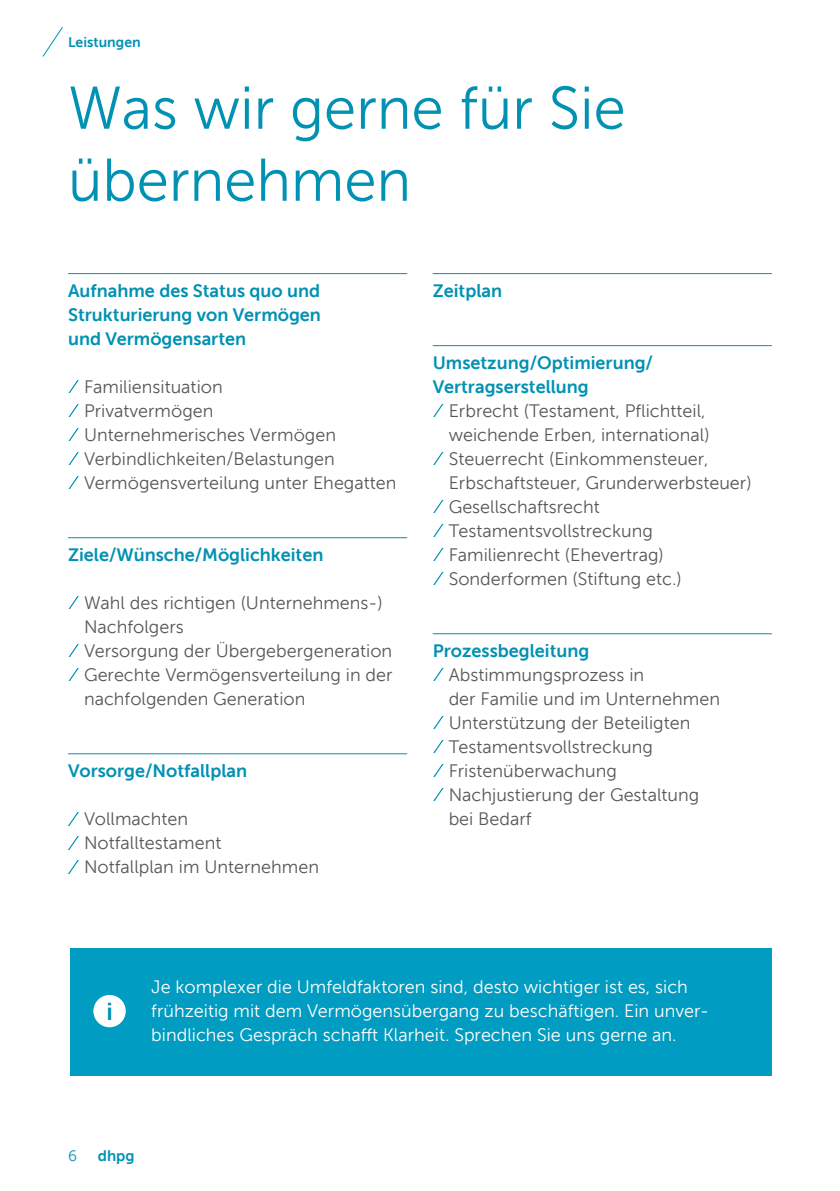
<style>
.page{position:relative;width:840px;height:1191px;background:#fff}
.page>*{position:absolute;margin:0;border:0;box-sizing:border-box;transform-origin:0 0}
.t1{font:700 60px/72px "Museofordhpg";color:#0091b3}
.t2{font:800 24px "Museofordhpg";color:#0091b3}
.t3{font:700 18px/24px "Museofordhpg";color:#575756}
.t4{font:800 18px/24px "Museofordhpg";color:#0091b3;text-align:justify}
.t5{font:700 18px/24px "Museofordhpg";color:#fff}
.t6{font:800 15px "Museofordhpg";color:#0091b3}
.t7{font:700 15px "Museofordhpg";color:#0091b3}
.t8{font:800 14px "Museofordhpg";color:#0091b3}
</style>
<div class="page">
<hr style="left:68px;top:273px;width:339px;height:1px;background:#0091b3">
<hr style="left:68px;top:537px;width:339px;height:1px;background:#0091b3">
<hr style="left:68px;top:753px;width:339px;height:1px;background:#0091b3">
<svg style="left:68px;top:380px;width:11px;height:13px"></svg>
<svg style="left:68px;top:404px;width:11px;height:13px"></svg>
<svg style="left:68px;top:428px;width:11px;height:13px"></svg>
<svg style="left:68px;top:452px;width:11px;height:13px"></svg>
<svg style="left:68px;top:476px;width:11px;height:13px"></svg>
<svg style="left:68px;top:596px;width:11px;height:13px"></svg>
<svg style="left:68px;top:644px;width:11px;height:13px"></svg>
<svg style="left:68px;top:668px;width:11px;height:13px"></svg>
<svg style="left:68px;top:812px;width:11px;height:13px"></svg>
<svg style="left:68px;top:836px;width:11px;height:13px"></svg>
<svg style="left:68px;top:860px;width:11px;height:13px"></svg>
<hr style="left:432px;top:273px;width:339px;height:1px;background:#0091b3">
<hr style="left:432px;top:345px;width:339px;height:1px;background:#0091b3">
<hr style="left:432px;top:633px;width:339px;height:1px;background:#0091b3">
<svg style="left:433px;top:404px;width:10px;height:13px"></svg>
<svg style="left:433px;top:452px;width:10px;height:13px"></svg>
<svg style="left:433px;top:500px;width:10px;height:13px"></svg>
<svg style="left:433px;top:524px;width:10px;height:13px"></svg>
<svg style="left:433px;top:548px;width:10px;height:13px"></svg>
<svg style="left:433px;top:572px;width:10px;height:13px"></svg>
<svg style="left:433px;top:668px;width:10px;height:13px"></svg>
<svg style="left:433px;top:716px;width:10px;height:13px"></svg>
<svg style="left:433px;top:740px;width:10px;height:13px"></svg>
<svg style="left:433px;top:764px;width:10px;height:13px"></svg>
<svg style="left:433px;top:788px;width:10px;height:13px"></svg>
<div style="left:70px;top:948px;width:701px;height:128px;background:#009cc1"></div>
<div style="left:93px;top:995px;width:33px;height:32px;background:#fff;border-radius:50%"></div>
<svg style="left:42px;top:27px;width:21px;height:30px"></svg>
<p class="t8" style="left:68px;top:35px;width:74px">Leistungen</p>
<h1 class="t1" style="left:68px;top:73px;width:559px">Was wir gerne für Sie übernehmen</h1>
<p class="t4" style="left:68px;top:278px;width:254px">Aufnahme des Status quo und Strukturierung von Vermögen und Vermögensarten</p>
<p class="t3" style="left:84px;top:375px;width:314px">Familiensituation<br>Privatvermögen<br>Unternehmerisches Vermögen<br>Verbindlichkeiten/Belastungen<br>Vermögensverteilung unter Ehegatten</p>
<p class="t4" style="left:68px;top:542px;width:257px">Ziele/Wünsche/Möglichkeiten</p>
<p class="t3" style="left:84px;top:591px;width:310px">Wahl des richtigen (Unternehmens-)<br>Nachfolgers<br>Versorgung der Übergebergeneration<br>Gerechte Vermögensverteilung in der nachfolgenden Generation</p>
<p class="t4" style="left:68px;top:758px;width:180px">Vorsorge/Notfallplan</p>
<p class="t3" style="left:84px;top:807px;width:236px">Vollmachten<br>Notfalltestament<br>Notfallplan im Unternehmen</p>
<p class="t4" style="left:432px;top:278px;width:71px">Zeitplan</p>
<p class="t4" style="left:432px;top:350px;width:221px">Umsetzung/Optimierung/<br>Vertragserstellung</p>
<p class="t3" style="left:448px;top:399px;width:304px">Erbrecht (Testament, Pflichtteil, weichende Erben, international)<br>Steuerrecht (Einkommensteuer,<br>Erbschaftsteuer, Grunderwerbsteuer)<br>Gesellschaftsrecht<br>Testamentsvollstreckung<br>Familienrecht (Ehevertrag)<br>Sonderformen (Stiftung etc.)</p>
<p class="t4" style="left:432px;top:638px;width:158px">Prozessbegleitung</p>
<p class="t3" style="left:448px;top:663px;width:273px">Abstimmungsprozess in<br>der Familie und im Unternehmen<br>Unterstützung der Beteiligten<br>Testamentsvollstreckung<br>Fristenüberwachung<br>Nachjustierung der Gestaltung bei Bedarf</p>
<h2 class="t2" style="left:106px;top:998px;width:8px">i</h2>
<p class="t5" style="left:151px;top:975px;width:559px">Je komplexer die Umfeldfaktoren sind, desto wichtiger ist es, sich frühzeitig mit dem Vermögensübergang zu beschäftigen. Ein unver&shy;bindliches Gespräch schafft Klarheit. Sprechen Sie uns gerne an.</p>
<p class="t7" style="left:68px;top:1147px;width:10px">6</p>
<p class="t6" style="left:98px;top:1147px;width:38px">dhpg</p>
</div>
